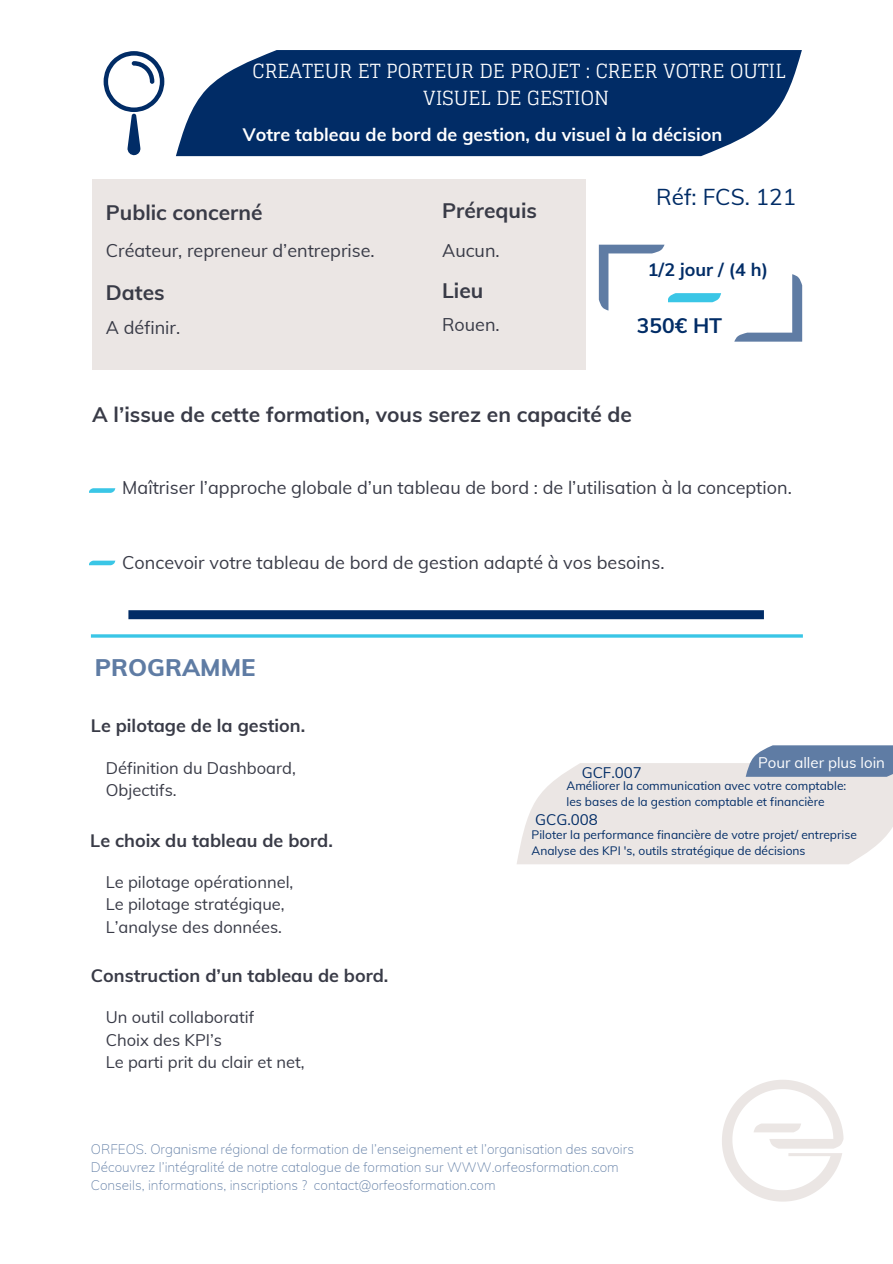
<style>
.page{position:relative;width:893px;height:1264px;background:#fff}
.page>*{position:absolute;margin:0;border:0;box-sizing:border-box;transform-origin:0 0}
.t1{font:800 24px "Muli";color:#5f7ca4}
.t2{font:22.5px "Muli";color:#012c66}
.t3{font:700 21px "Muli";color:#393b47}
.t4{font:700 21px "Muli";color:#012c66}
.t5{font:19.5px/27px "Glegoo";color:#fff;text-align:center}
.t6{font:18px "Muli";color:#393b47}
.t7{font:700 18px "Muli";color:#393b47}
.t8{font:700 18px "Muli";color:#fff}
.t9{font:700 18px "Muli";color:#012c66}
.t10{font:16.5px/22.5px "Muli";color:#393b47}
.t11{font:15px "Muli";color:#fff}
.t12{font:15px "Muli";color:#012c66}
.t13{font:200 13.5px/18px "Muli";color:#5f7ca4}
.t14{font:12px/16px "Muli";color:#012c66}
</style>
<div class="page">
<svg style="left:176px;top:50px;width:625px;height:106px;background:#183f74"></svg>
<div style="left:128px;top:610px;width:635px;height:9px;background:#012c66"></div>
<hr style="left:91px;top:634px;width:711px;height:3px;background:#3ac6e6">
<svg style="left:89px;top:488px;width:26px;height:5px"></svg>
<svg style="left:89px;top:560px;width:26px;height:5px"></svg>
<svg style="left:734px;top:274px;width:68px;height:67px"></svg>
<div style="left:92px;top:180px;width:493px;height:190px;background:#ebe6e4"></div>
<svg style="left:598px;top:245px;width:123px;height:65px"></svg>
<svg style="left:104px;top:51px;width:60px;height:105px"></svg>
<svg style="left:517px;top:745px;width:375px;height:119px"></svg>
<svg style="left:722px;top:1080px;width:121px;height:121px"></svg>
<h3 class="t5" style="left:252px;top:58px;width:534px">CREATEUR ET PORTEUR DE PROJET : CREER VOTRE OUTIL<br>VISUEL DE GESTION</h3>
<h3 class="t8" style="left:243px;top:123px;width:481px">Votre tableau de bord de gestion, du visuel à la décision</h3>
<h3 class="t3" style="left:106px;top:199px;width:158px">Public concerné</h3>
<h3 class="t6" style="left:106px;top:239px;width:270px">Créateur, repreneur d’entreprise.</h3>
<h3 class="t3" style="left:106px;top:279px;width:60px">Dates</h3>
<h3 class="t6" style="left:106px;top:316px;width:76px">A définir.</h3>
<h3 class="t3" style="left:442px;top:196px;width:96px">Prérequis</h3>
<h3 class="t6" style="left:442px;top:239px;width:59px">Aucun.</h3>
<h3 class="t3" style="left:442px;top:277px;width:43px">Lieu</h3>
<h3 class="t6" style="left:442px;top:313px;width:59px">Rouen.</h3>
<h2 class="t2" style="left:656px;top:182px;width:142px">Réf: FCS. 121</h2>
<h3 class="t9" style="left:647px;top:258px;width:122px">1/2 jour / (4 h)</h3>
<h3 class="t4" style="left:637px;top:312px;width:87px">350€ HT</h3>
<h3 class="t3" style="left:92px;top:400px;width:541px">A l’issue de cette formation, vous serez en capacité de</h3>
<h3 class="t6" style="left:122px;top:476px;width:671px">Maîtriser l’approche globale d’un tableau de bord : de l’utilisation à la conception.</h3>
<h3 class="t6" style="left:122px;top:551px;width:543px">Concevoir votre tableau de bord de gestion adapté à vos besoins.</h3>
<h1 class="t1" style="left:95px;top:652px;width:162px">PROGRAMME</h1>
<h3 class="t7" style="left:91px;top:714px;width:216px">Le pilotage de la gestion.</h3>
<p class="t10" style="left:106px;top:756px;width:191px">Définition du Dashboard,<br>Objectifs.</p>
<h3 class="t7" style="left:90px;top:828px;width:244px">Le choix du tableau de bord.</h3>
<p class="t10" style="left:106px;top:870px;width:189px">Le pilotage opérationnel,<br>Le pilotage stratégique,<br>L’analyse des données.</p>
<h3 class="t7" style="left:91px;top:963px;width:299px">Construction d’un tableau de bord.</h3>
<p class="t10" style="left:106px;top:1005px;width:200px">Un outil collaboratif<br>Choix des KPI’s<br>Le parti prit du clair et net,</p>
<p class="t11" style="left:758px;top:753px;width:128px">Pour aller plus loin</p>
<p class="t12" style="left:581px;top:763px;width:62px">GCF.007</p>
<p class="t12" style="left:535px;top:810px;width:64px">GCG.008</p>
<p class="t14" style="left:566px;top:777px;width:281px">Améliorer la communication avec votre comptable: les bases de la gestion comptable et financière</p>
<p class="t14" style="left:531px;top:826px;width:327px">Piloter la performance financière de votre projet/ entreprise<br>Analyse des KPI 's, outils stratégique de décisions</p>
<p class="t13" style="left:91px;top:1140px;width:544px">ORFEOS. Organisme régional de formation de l’enseignement et l’organisation des savoirs<br>Découvrez l’intégralité de notre catalogue de formation sur WWW.orfeosformation.com<br>Conseils, informations, inscriptions ? contact@orfeosformation.com</p>
</div>
